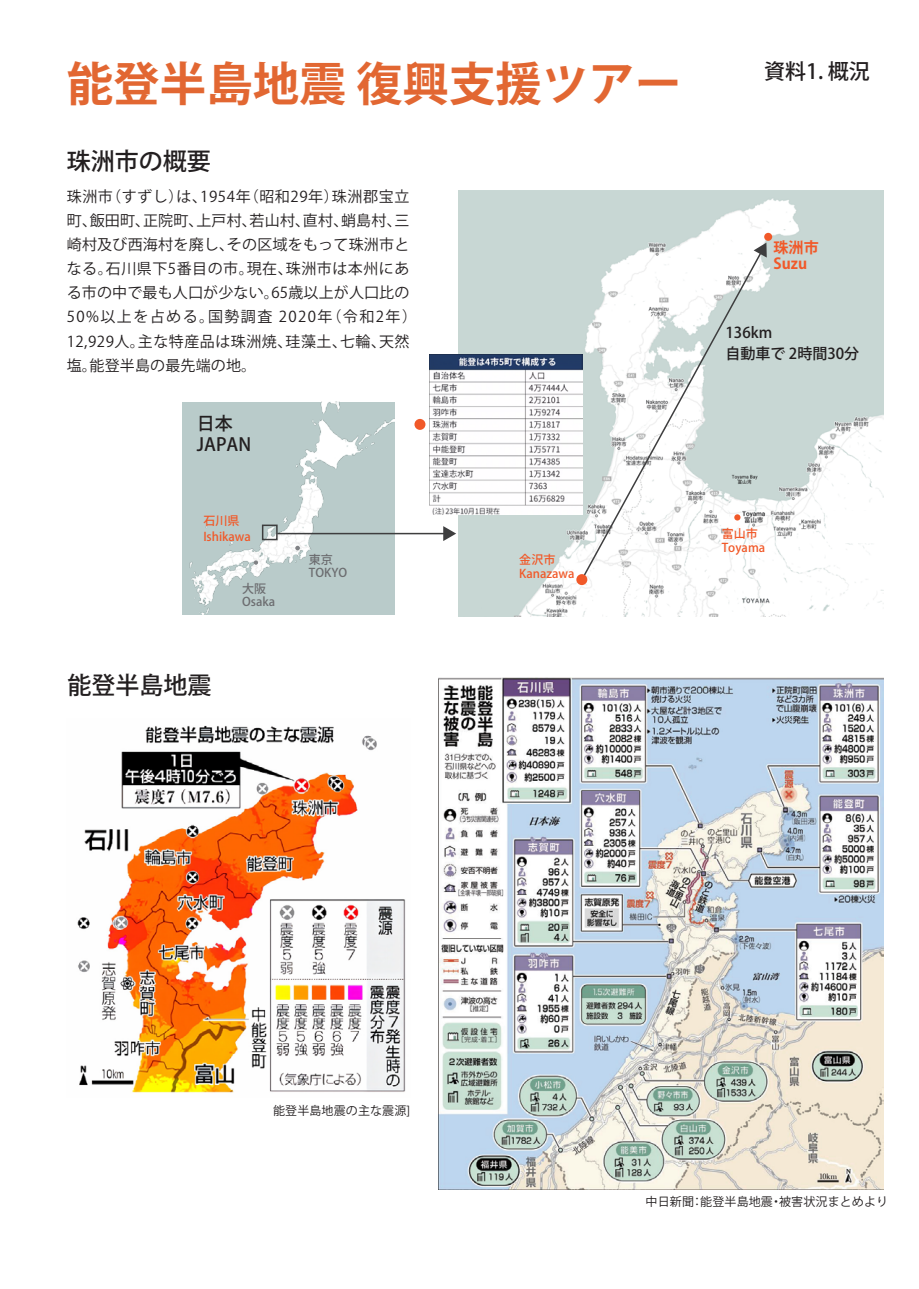
<style>
.page{position:relative;width:919px;height:1289px;background:#fff}
.page>*{position:absolute;margin:0;border:0;box-sizing:border-box;transform-origin:0 0}
.t1{font:700 46.5px "Koz Go Pro";color:#e26732}
.t2{font:500 24px "Koz Go Pro";color:#231f20}
.t3{font:500 21px "Koz Go Pro";color:#231f20}
.t4{font:500 18px/21px "Koz Go Pro";color:#231f20}
.t5{font:15px/24px "Koz Go Pro";letter-spacing:.035em;color:#231f20}
.t6{font:500 15px/21px "Koz Go Pro";color:#231f20}
.t7{font:700 15px/16.5px "Koz Go Pro";color:#f15929}
.t8{font:12px "Koz Go Pro";letter-spacing:.01em;color:#231f20}
.t9{font:500 12px/13.5px "Koz Go Pro";color:#f15929}
.t10{font:500 12px/13.5px "Koz Go Pro";color:#6c6d70}
</style>
<div class="page">
<img style="left:458px;top:191px;width:425px;height:425px">
<svg style="left:579px;top:250px;width:184px;height:332px"></svg>
<svg style="left:753px;top:243px;width:13px;height:14px"></svg>
<div style="left:828px;top:511px;width:55px;height:31px;background:#fff"></div>
<div style="left:576px;top:574px;width:11px;height:11px;background:#f15929;border-radius:50%"></div>
<div style="left:414px;top:419px;width:11px;height:11px;background:#f15929;border-radius:50%"></div>
<div style="left:764px;top:233px;width:8px;height:8px;background:#f15929;border-radius:50%"></div>
<svg style="left:734px;top:514px;width:6px;height:6px"></svg>
<img style="left:429px;top:354px;width:153px;height:160px">
<img style="left:182px;top:402px;width:212px;height:212px">
<hr style="left:277px;top:533px;width:168px;height:1px;background:#3e3e3f">
<svg style="left:443px;top:526px;width:13px;height:15px"></svg>
<div style="left:262px;top:524px;width:15px;height:16px;border:2px solid #3e3e3f"></div>
<svg style="left:254px;top:560px;width:4px;height:4px"></svg>
<svg style="left:295px;top:545px;width:5px;height:5px"></svg>
<img style="left:77px;top:725px;width:329px;height:368px">
<img style="left:439px;top:677px;width:444px;height:512px">
<h1 class="t1" style="left:67px;top:54px;width:616px">能登半島地震 復興支援ツアー</h1>
<h3 class="t3" style="left:764px;top:58px;width:107px">資料1. 概況</h3>
<h2 class="t2" style="left:67px;top:145px;width:146px">珠洲市の概要</h2>
<p class="t5" style="left:67px;top:185px;width:352px">珠洲市（すずし）は、1954年（昭和29年）珠洲郡宝立町、飯田町、正院町、上戸村、若山村、直村、蛸島村、三崎村及び西海村を廃し、その区域をもって珠洲市となる。石川県下5番目の市。現在、珠洲市は本州にある市の中で最も人口が少ない。65歳以上が人口比の<br>50%以上を占める。国勢調査 2020年（令和2年）<br>12,929人。主な特産品は珠洲焼、珪藻土、七輪、天然塩。能登半島の最先端の地。</p>
<p class="t4" style="left:197px;top:413px;width:56px">日本<br>JAPAN</p>
<p class="t9" style="left:203px;top:512px;width:49px;line-height:16.5px">石川県<br>Ishikawa</p>
<h2 class="t2" style="left:68px;top:670px;width:145px">能登半島地震</h2>
<p class="t10" style="left:242px;top:582px;width:34px">大阪<br>Osaka</p>
<p class="t10" style="left:309px;top:553px;width:40px">東京<br>TOKYO</p>
<p class="t9" style="left:519px;top:553px;width:57px">金沢市<br>Kanazawa</p>
<p class="t7" style="left:773px;top:240px;width:46px">珠洲市<br>Suzu</p>
<p class="t6" style="left:725px;top:322px;width:135px">136km<br>自動車で 2時間30分</p>
<p class="t9" style="left:721px;top:528px;width:45px">富山市<br>Toyama</p>
<p class="t8" style="left:273px;top:1102px;width:139px">能登半島地震の主な震源]</p>
<p class="t8" style="left:645px;top:1194px;width:244px">中日新聞：能登半島地震・被害状況まとめより</p>
</div>
